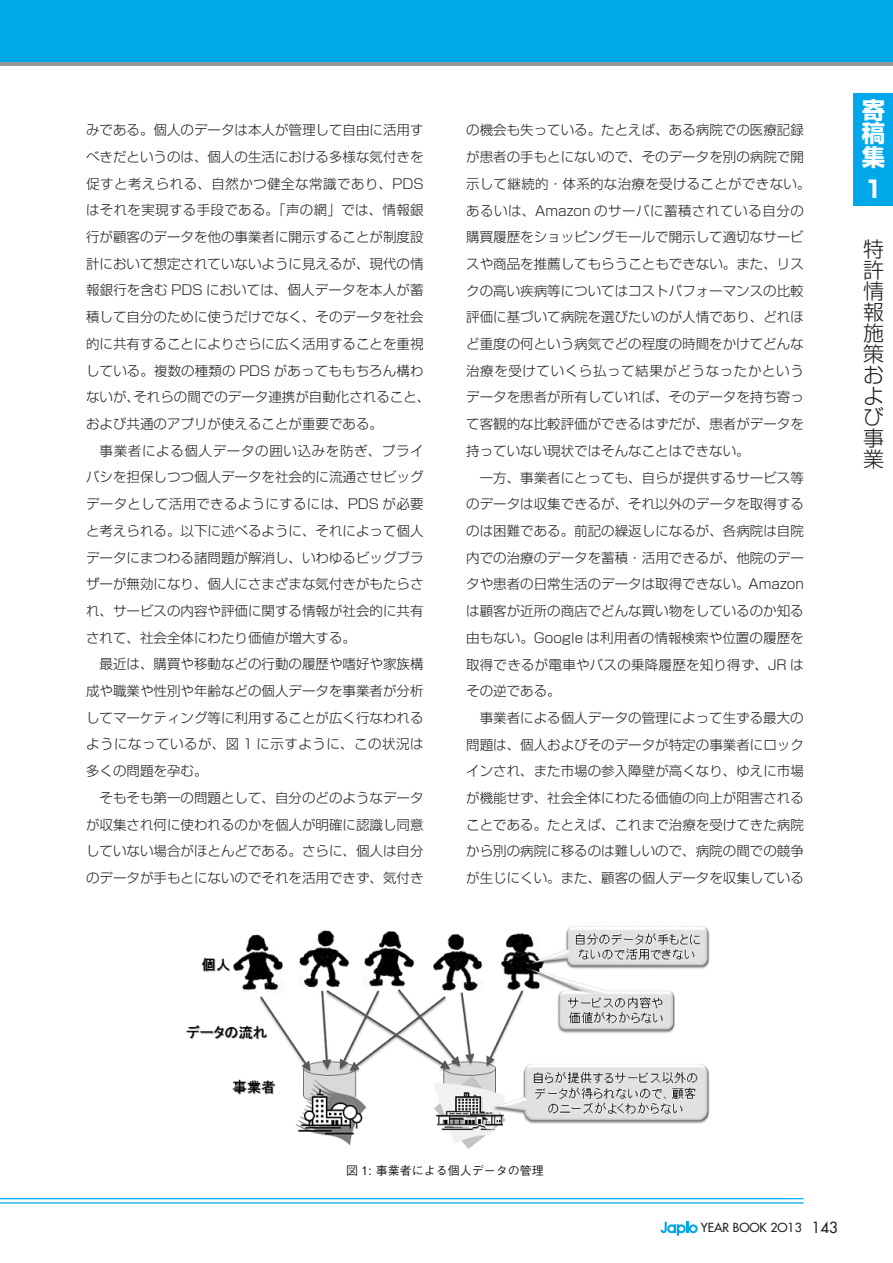
<style>
.page{position:relative;width:893px;height:1263px;background:#fff}
.page>*{position:absolute;margin:0;border:0;box-sizing:border-box;transform-origin:0 0}
.t1{font:700 23.4px/23.4px "Shin Go Pro";color:#fff;text-align:justify}
.t2{font:300 21px/21px "Shin Go Pro";color:#231f20;text-align:justify}
.t3{font:300 13.5px/26.7px "Shin Go Pr 5";color:#231f20;text-align:justify}
.t4{font:500 12.15px "Futura Std";color:#231f20}
.t5{font:500 12px "Gothic BBB Pro";color:#231f20}
.s1{font-size:15px}
</style>
<div class="page">
<div style="left:853px;top:93px;width:40px;height:112px;background:#00a8ea"></div>
<div style="left:0;top:0;width:893px;height:66px;background:#949698"></div>
<div style="left:0;top:0;width:893px;height:62px;background:#00a8ea"></div>
<svg style="left:661px;top:1222px;width:37px;height:14px"></svg>
<hr style="left:0;top:1198px;width:803px;height:1px;background:#00a8ea">
<hr style="left:0;top:1202px;width:803px;height:1px;background:#00a8ea">
<img style="left:186px;top:926px;width:524px;height:222px">
<p class="t3" style="left:86px;top:115px;width:346px;text-align:left">みである。個人のデータは本人が管理して自由に活用すべきだというのは、個人の生活における多様な気付きを促すと考えられる、自然かつ健全な常識であり、PDSはそれを実現する手段である。「声の網」では、情報銀行が顧客のデータを他の事業者に開示することが制度設計において想定されていないように見えるが、現代の情報銀行を含む PDS においては、個人データを本人が蓄積して自分のために使うだけでなく、そのデータを社会的に共有することによりさらに広く活用することを重視している。複数の種類の PDS があってももちろん構わないが、それらの間でのデータ連携が自動化されること、および共通のアプリが使えることが重要である。</p>
<p class="t3" style="left:86px;top:436px;width:339px;text-indent:14px">事業者による個人データの囲い込みを防ぎ、プライバシを担保しつつ個人データを社会的に流通させビッグデータとして活用できるようにするには、PDS が必要と考えられる。以下に述べるように、それによって個人データにまつわる諸問題が解消し、いわゆるビッグブラザーが無効になり、個人にさまざまな気付きがもたらされ、サービスの内容や評価に関する情報が社会的に共有されて、社会全体にわたり価値が増大する。</p>
<p class="t3" style="left:86px;top:649px;width:339px;text-indent:14px">最近は、購買や移動などの行動の履歴や嗜好や家族構成や職業や性別や年齢などの個人データを事業者が分析してマーケティング等に利用することが広く行なわれるようになっているが、図 1 に示すように、この状況は多くの問題を孕む。</p>
<p class="t3" style="left:86px;top:783px;width:339px;text-indent:14px">そもそも第一の問題として、自分のどのようなデータが収集され何に使われるのかを個人が明確に認識し同意していない場合がほとんどである。さらに、個人は自分のデータが手もとにないのでそれを活用できず、気付き</p>
<p class="t3" style="left:466px;top:116px;width:346px;text-align:left">の機会も失っている。たとえば、ある病院での医療記録が患者の手もとにないので、そのデータを別の病院で開示して継続的・体系的な治療を受けることができない。あるいは、Amazon のサーバに蓄積されている自分の購買履歴をショッピングモールで開示して適切なサービスや商品を推薦してもらうこともできない。また、リスクの高い疾病等についてはコストパフォーマンスの比較評価に基づいて病院を選びたいのが人情であり、どれほど重度の何という病気でどの程度の時間をかけてどんな治療を受けていくら払って結果がどうなったかというデータを患者が所有していれば、そのデータを持ち寄って客観的な比較評価ができるはずだが、患者がデータを持っていない現状ではそんなことはできない。</p>
<p class="t3" style="left:466px;top:463px;width:339px;text-indent:14px">一方、事業者にとっても、自らが提供するサービス等のデータは収集できるが、それ以外のデータを取得するのは困難である。前記の繰返しになるが、各病院は自院内での治療のデータを蓄積・活用できるが、他院のデータや患者の日常生活のデータは取得できない。Amazonは顧客が近所の商店でどんな買い物をしているのか知る由もない。Google は利用者の情報検索や位置の履歴を取得できるが電車やバスの乗降履歴を知り得ず、JR はその逆である。</p>
<p class="t3" style="left:466px;top:703px;width:339px;text-indent:14px">事業者による個人データの管理によって生ずる最大の問題は、個人およびそのデータが特定の事業者にロックインされ、また市場の参入障壁が高くなり、ゆえに市場が機能せず、社会全体にわたる価値の向上が阻害されることである。たとえば、これまで治療を受けてきた病院から別の病院に移るのは難しいので、病院の間での競争が生じにくい。また、顧客の個人データを収集している</p>
<h1 class="t1" style="left:862px;top:96px;width:25px">寄稿集</h1>
<h1 class="t1" style="left:864px;top:174px;width:21px">1</h1>
<h2 class="t2" style="left:863px;top:236px;width:22px">特許情報施策および事業</h2>
<p class="t5" style="left:346px;top:1161px;width:199px">図 1: 事業者による個人データの管理</p>
<p class="t4" style="left:701px;top:1220px;width:139px">YEAR BOOK 2O13 <span class="s1">143</span></p>
</div>
